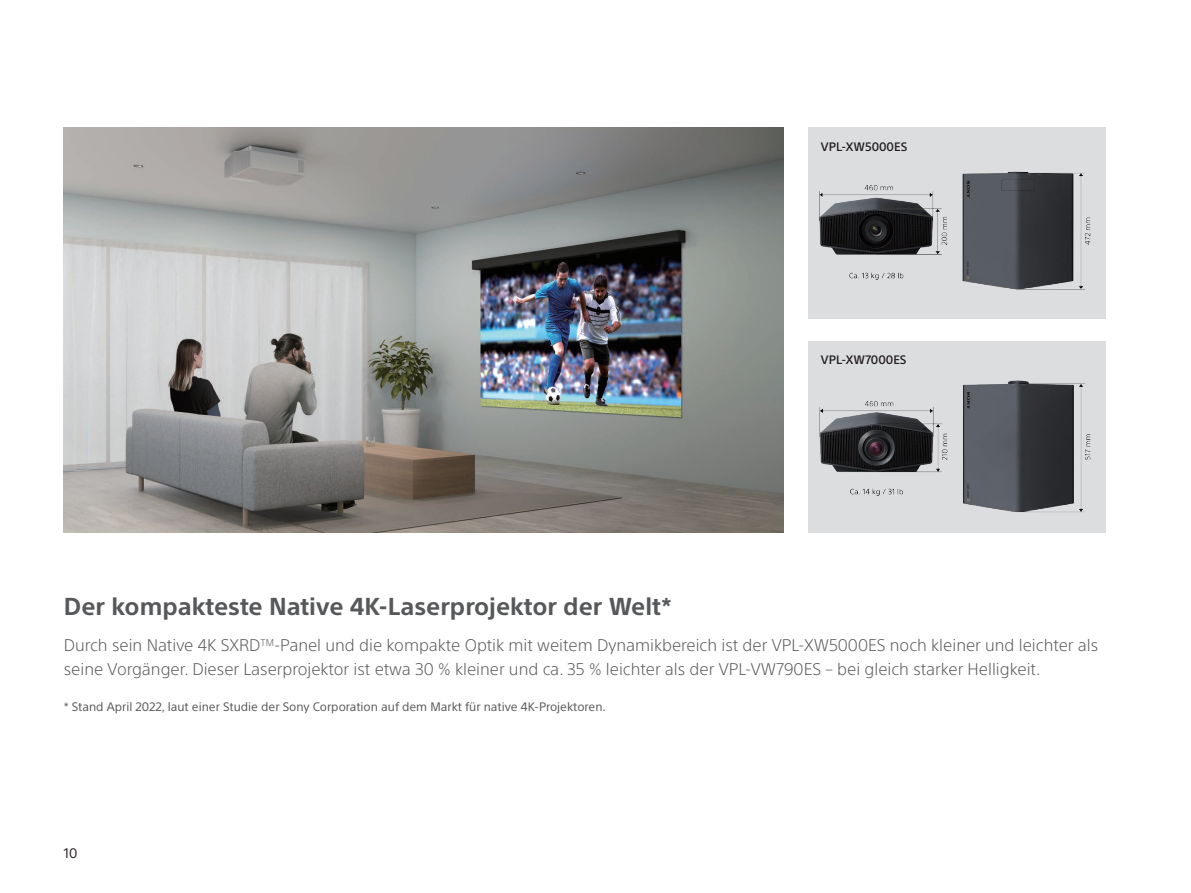
<style>
.page{position:relative;width:1191px;height:893px;background:#fff}
.page>*{position:absolute;margin:0;border:0;box-sizing:border-box;transform-origin:0 0}
.t1{font:700 24px "SST";color:#57585a}
.t2{font:300 16.5px/24px "SST";color:#57585a}
.t3{font:13.5px "SST";color:#231f20}
.t4{font:12px "SST";color:#57585a}
.t_heading_Underline{font:500 12px "SST";color:#231f20}
</style>
<div class="page">
<div style="left:808px;top:128px;width:298px;height:191px;background:#dcdddf"></div>
<img style="left:819px;top:171px;width:272px;height:119px">
<div style="left:808px;top:341px;width:298px;height:192px;background:#dcdddf"></div>
<img style="left:819px;top:380px;width:272px;height:132px">
<img style="left:64px;top:128px;width:720px;height:405px">
<p class="t_heading_Underline" style="left:821px;top:139px;width:88px">VPL-XW5000ES</p>
<p class="t_heading_Underline" style="left:821px;top:353px;width:87px">VPL-XW7000ES</p>
<p class="t1" style="left:64px;top:592px;width:609px">Der kompakteste Native 4K-Laserprojektor der Welt*</p>
<p class="t2" style="left:64px;top:633px;width:1036px">Durch sein Native 4K SXRD<sup>TM</sup>-Panel und die kompakte Optik mit weitem Dynamikbereich ist der VPL-XW5000ES noch kleiner und leichter als seine Vorgänger. Dieser Laserprojektor ist etwa 30 % kleiner und ca. 35 % leichter als der VPL-VW790ES – bei gleich starker Helligkeit.</p>
<p class="t4" style="left:64px;top:700px;width:543px">* Stand April 2022, laut einer Studie der Sony Corporation auf dem Markt für native 4K-Projektoren.</p>
<p class="t3" style="left:64px;top:845px;width:15px">10</p>
</div>
